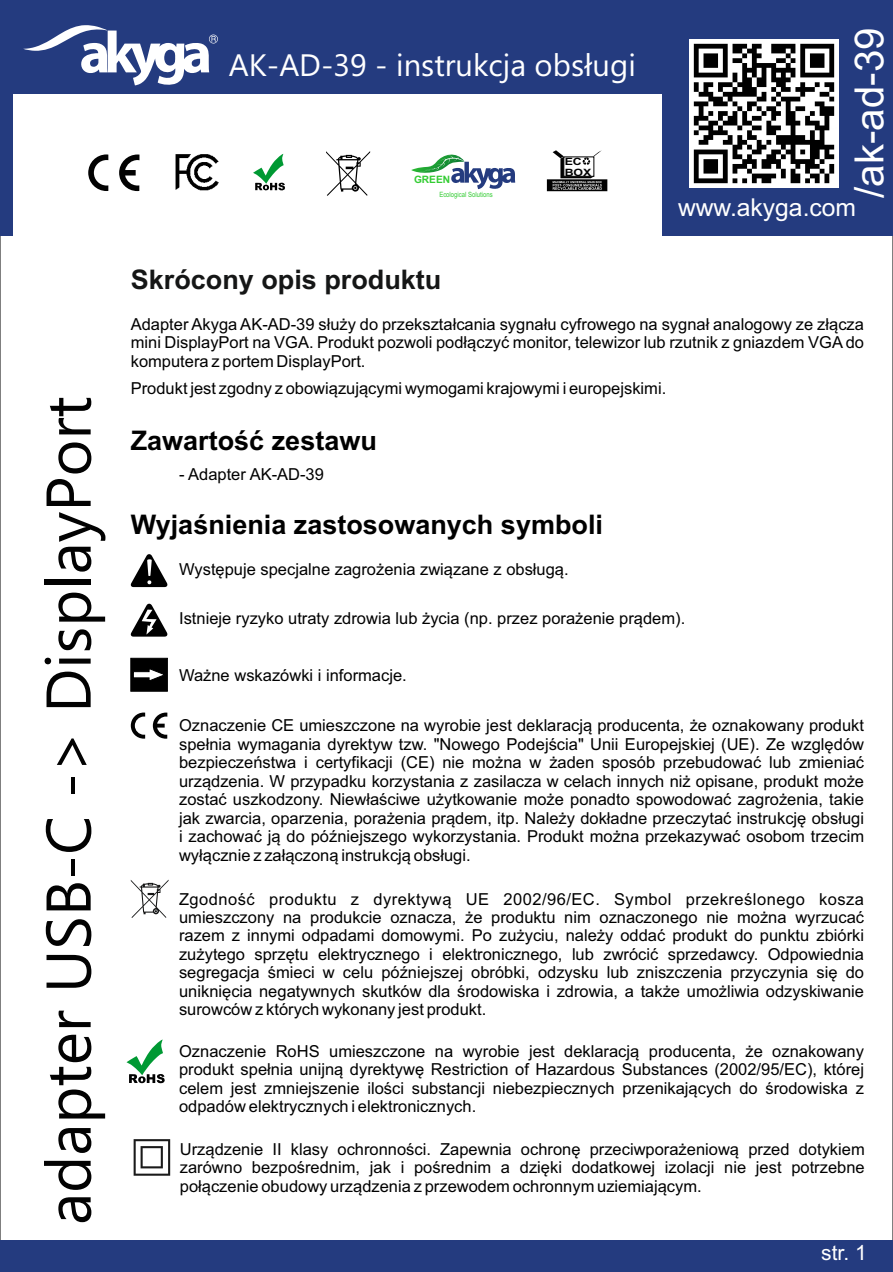
<style>
.page{position:relative;width:893px;height:1272px;background:#fff}
.page>*{position:absolute;margin:0;border:0;box-sizing:border-box;transform-origin:0 0}
.t1{font:63px "Ebrima";color:#020202}
.t2{font:40.35px "Arial";color:#fff}
.t3{font:31.05px "Ebrima";color:#fff}
.t4{font:700 27px "Arial";color:#000}
.t5{font:700 27px "Arial";color:#151616}
.t6{font:24.6px "Arial";color:#fff}
.t7{font:21px "Arial";color:#fff}
.t8{font:16.5px/18.5px "Arial";color:#000;text-align:justify}
.t9{font:700 10.2px "Arial";color:#3c3}
.t10{font:700 10.05px/11.2px "Arial";color:#020202;scale:1.23 1}
.t11{font:7.2px "Arial Narrow";color:#3c3}
</style>
<div class="page">
<div style="left:0;top:0;width:893px;height:235px;background:#243b7f"></div>
<div style="left:14px;top:94px;width:648px;height:148px;background:#fff"></div>
<svg style="left:23px;top:25px;width:195px;height:61px"></svg>
<svg style="left:131px;top:554px;width:36px;height:33px"></svg>
<svg style="left:131px;top:603px;width:36px;height:33px"></svg>
<svg style="left:130px;top:657px;width:38px;height:35px"></svg>
<svg style="left:131px;top:879px;width:38px;height:39px"></svg>
<div style="left:0;top:1240px;width:893px;height:31px;background:#243b7f"></div>
<svg style="left:153px;top:712px;width:14px;height:26px"></svg>
<svg style="left:131px;top:712px;width:14px;height:26px"></svg>
<svg style="left:253px;top:154px;width:32px;height:37px"></svg>
<svg style="left:119px;top:154px;width:20px;height:37px"></svg>
<svg style="left:88px;top:154px;width:20px;height:37px"></svg>
<svg style="left:547px;top:150px;width:60px;height:41px"></svg>
<svg style="left:411px;top:154px;width:104px;height:35px"></svg>
<img style="left:175px;top:154px;width:44px;height:37px">
<svg style="left:326px;top:151px;width:44px;height:45px"></svg>
<svg style="left:126px;top:1039px;width:39px;height:45px"></svg>
<svg style="left:134px;top:1139px;width:36px;height:36px"></svg>
<img style="left:690px;top:39px;width:148px;height:149px">
<h1 class="t1" style="left:45px;top:1224px;width:830px;rotate:-90deg">adapter USB-C -&gt; DisplayPort</h1>
<h3 class="t3" style="left:229px;top:53px;width:408px">AK-AD-39 - instrukcja obsługi</h3>
<p class="t9" style="left:414px;top:175px;width:38px">GREEN</p>
<p class="t11" style="left:439px;top:192px;width:55px">Ecological Solutions</p>
<h3 class="t5" style="left:131px;top:269px;width:312px">Skrócony opis produktu</h3>
<p class="t10" style="left:565px;top:156px;width:23px">EC<br>BOX</p>
<h2 class="t2" style="left:854px;top:198px;width:172px;rotate:-90deg">/ak-ad-39</h2>
<h3 class="t6" style="left:678px;top:198px;width:180px">www.akyga.com</h3>
<p class="t8" style="left:131px;top:316px;width:735px">Adapter Akyga AK-AD-39 służy do przekształcania sygnału cyfrowego na sygnał analogowy ze złącza mini DisplayPort na VGA. Produkt pozwoli podłączyć monitor, telewizor lub rzutnik z gniazdem VGA do komputera z portem DisplayPort.</p>
<p class="t8" style="left:131px;top:380px;width:537px">Produkt jest zgodny z obowiązującymi wymogami krajowymi i europejskimi.</p>
<h3 class="t4" style="left:131px;top:431px;width:248px">Zawartość zestawu</h3>
<p class="t8" style="left:179px;top:467px;width:146px">- Adapter AK-AD-39</p>
<h3 class="t4" style="left:131px;top:515px;width:474px">Wyjaśnienia zastosowanych symboli</h3>
<p class="t8" style="left:179px;top:561px;width:391px">Występuje specjalne zagrożenia związane z obsługą.</p>
<p class="t8" style="left:179px;top:611px;width:508px">Istnieje ryzyko utraty zdrowia lub życia (np. przez porażenie prądem).</p>
<p class="t8" style="left:179px;top:668px;width:229px">Ważne wskazówki i informacje.</p>
<p class="t8" style="left:179px;top:718px;width:686px">Oznaczenie CE umieszczone na wyrobie jest deklaracją producenta, że oznakowany produkt spełnia wymagania dyrektyw tzw. "Nowego Podejścia" Unii Europejskiej (UE). Ze względów bezpieczeństwa i certyfikacji (CE) nie można w żaden sposób przebudować lub zmieniać urządzenia. W przypadku korzystania z zasilacza w celach innych niż opisane, produkt może zostać uszkodzony. Niewłaściwe użytkowanie może ponadto spowodować zagrożenia, takie jak zwarcia, oparzenia, porażenia prądem, itp. Należy dokładne przeczytać instrukcję obsługi i zachować ją do późniejszego wykorzystania. Produkt można przekazywać osobom trzecim wyłącznie z załączoną instrukcją obsługi.</p>
<p class="t8" style="left:179px;top:891px;width:686px">Zgodność produktu z dyrektywą UE 2002/96/EC. Symbol przekreślonego kosza umieszczony na produkcie oznacza, że produktu nim oznaczonego nie można wyrzucać razem z innymi odpadami domowymi. Po zużyciu, należy oddać produkt do punktu zbiórki zużytego sprzętu elektrycznego i elektronicznego, lub zwrócić sprzedawcy. Odpowiednia segregacja śmieci w celu późniejszej obróbki, odzysku lub zniszczenia przyczynia się do uniknięcia negatywnych skutków dla środowiska i zdrowia, a także umożliwia odzyskiwanie surowców z których wykonany jest produkt.</p>
<p class="t8" style="left:179px;top:1043px;width:686px">Oznaczenie RoHS umieszczone na wyrobie jest deklaracją producenta, że oznakowany produkt spełnia unijną dyrektywę Restriction of Hazardous Substances (2002/95/EC), której celem jest zmniejszenie ilości substancji niebezpiecznych przenikających do środowiska z odpadów elektrycznych i elektronicznych.</p>
<p class="t8" style="left:180px;top:1141px;width:686px">Urządzenie II klasy ochronności. Zapewnia ochronę przeciwporażeniową przed dotykiem zarówno bezpośrednim, jak i pośrednim a dzięki dodatkowej izolacji nie jest potrzebne połączenie obudowy urządzenia z przewodem ochronnym uziemiającym.</p>
<p class="t7" style="left:821px;top:1244px;width:47px">str. 1</p>
</div>
